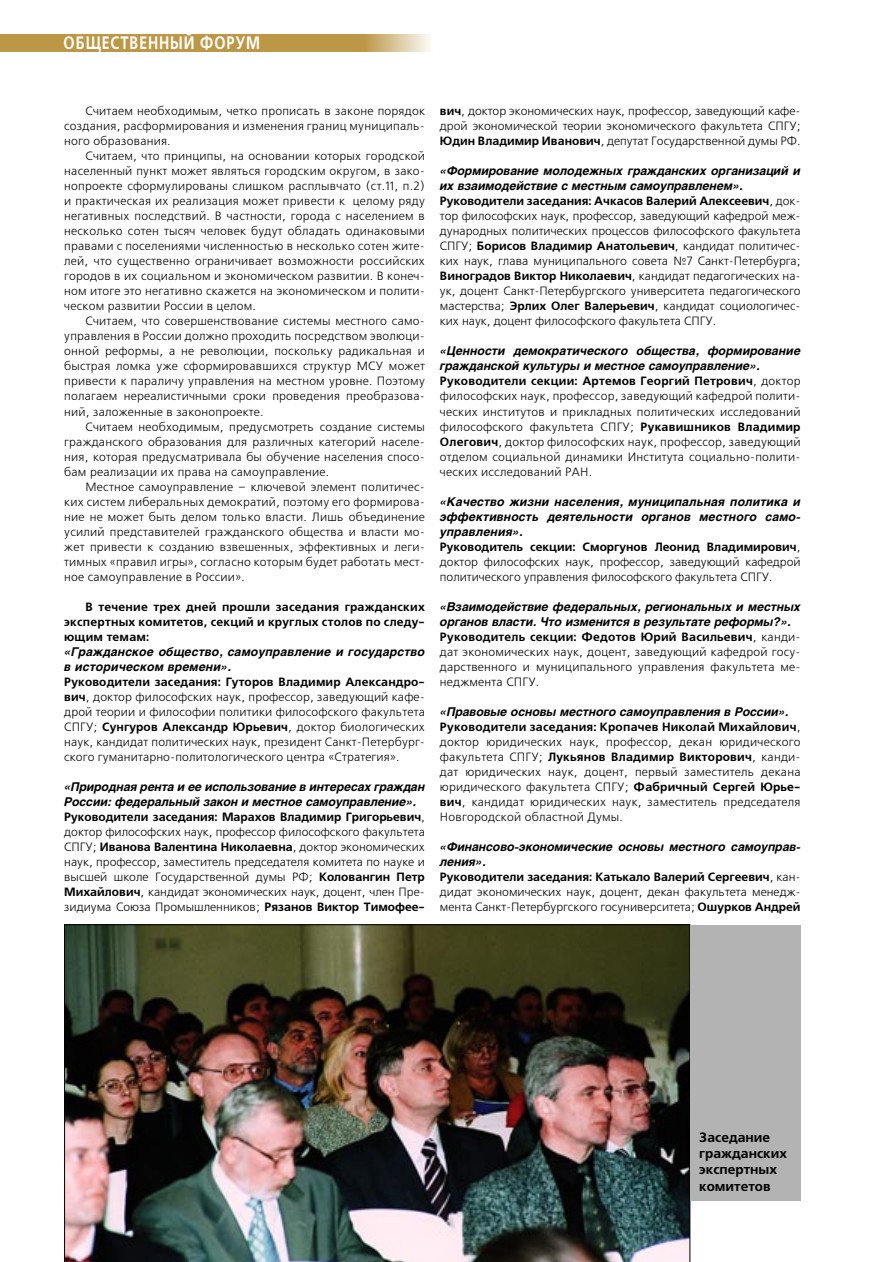
<style>
.page{position:relative;width:893px;height:1262px;background:#fff}
.page>*{position:absolute;margin:0;border:0;box-sizing:border-box;transform-origin:0 0}
.t1{font:700 18px "Free Set C";letter-spacing:.06em;color:#fff;scale:.8 1}
.t2{font:700 13.5px/16.2px "Free Set C";color:#000}
.t3{font:12px/15px "Free Set C";letter-spacing:.02em;color:#000;text-align:justify}
.t4{font:italic 700 12px/15px "Helios";color:#000}
.t5{font:700 12px/15px "Free Set C";letter-spacing:.02em;color:#000;text-align:justify}
.s1{font-weight:700}
</style>
<div class="page">
<svg style="left:365px;top:34px;width:65px;height:17px"></svg>
<div style="left:0;top:34px;width:365px;height:17px;background:#bc9745"></div>
<img style="left:64px;top:924px;width:626px;height:338px">
<div style="left:690px;top:924px;width:110px;height:276px;background:#b3b3b3"></div>
<h1 class="t1" style="left:64px;top:35px;width:247px">ОБЩЕСТВЕННЫЙ ФОРУМ</h1>
<p class="t3" style="left:64px;top:104px;width:362px;text-indent:21px">Считаем необходимым, четко прописать в законе порядок создания, расформирования и изменения границ муниципаль&shy;ного образования.</p>
<p class="t3" style="left:64px;top:149px;width:362px;text-indent:21px">Считаем, что принципы, на основании которых городской населенный пункт может являться городским округом, в зако&shy;нопроекте сформулированы слишком расплывчато (ст.11, п.2) и практическая их реализация может привести к целому ряду негативных последствий. В частности, города с населением в несколько сотен тысяч человек будут обладать одинаковыми правами с поселениями численностью в несколько сотен жите&shy;лей, что существенно ограничивает возможности российских городов в их социальном и экономическом развитии. В конеч&shy;ном итоге это негативно скажется на экономическом и полити&shy;ческом развитии России в целом.</p>
<p class="t3" style="left:64px;top:314px;width:362px;text-indent:21px">Считаем, что совершенствование системы местного само&shy;управления в России должно проходить посредством эволюци&shy;онной реформы, а не революции, поскольку радикальная и быстрая ломка уже сформировавшихся структур МСУ может привести к параличу управления на местном уровне. Поэтому полагаем нереалистичными сроки проведения преобразова&shy;ний, заложенные в законопроекте.</p>
<p class="t3" style="left:64px;top:419px;width:362px;text-indent:21px">Считаем необходимым, предусмотреть создание системы гражданского образования для различных категорий населе&shy;ния, которая предусматривала бы обучение населения спосо&shy;бам реализации их права на самоуправление.</p>
<p class="t3" style="left:64px;top:479px;width:362px;text-indent:21px">Местное самоуправление – ключевой элемент политичес&shy;ких систем либеральных демократий, поэтому его формирова&shy;ние не может быть делом только власти. Лишь объединение усилий представителей гражданского общества и власти мо&shy;жет привести к созданию взвешенных, эффективных и леги&shy;тимных «правил игры», согласно которым будет работать мест&shy;ное самоуправление в России».</p>
<p class="t5" style="left:64px;top:599px;width:362px;text-indent:21px">В течение трех дней прошли заседания гражданских экспертных комитетов, секций и круглых столов по следу&shy;ющим темам:</p>
<p class="t4" style="left:64px;top:645px;width:362px">«Гражданское общество, самоуправление и государство в историческом времени».</p>
<p class="t3" style="left:64px;top:674px;width:362px"><span class="s1">Руководители заседания: Гуторов Владимир Александро&shy;вич</span>, доктор философских наук, профессор, заведующий кафе&shy;дрой теории и философии политики философского факультета СПГУ; <span class="s1">Сунгуров Александр Юрьевич</span>, доктор биологических наук, кандидат политических наук, президент Санкт-Петербург&shy;ского гуманитарно-политологического центра «Стратегия».</p>
<p class="t4" style="left:64px;top:780px;width:362px">«Природная рента и ее использование в интересах граждан<br>России: федеральный закон и местное самоуправление».</p>
<p class="t3" style="left:64px;top:809px;width:362px"><span class="s1">Руководители заседания: Марахов Владимир Григорьевич</span>, доктор философских наук, профессор философского факультета СПГУ; <span class="s1">Иванова Валентина Николаевна</span>, доктор экономических наук, профессор, заместитель председателя комитета по науке и высшей школе Государственной думы РФ; <span class="s1">Коловангин Петр Михайлович</span>, кандидат экономических наук, доцент, член Пре&shy;зидиума Союза Промышленников; <span class="s1">Рязанов Виктор Тимофее-</span></p>
<p class="t3" style="left:440px;top:104px;width:362px"><span class="s1">вич</span>, доктор экономических наук, профессор, заведующий кафе&shy;дрой экономической теории экономического факультета СПГУ; <span class="s1">Юдин Владимир Иванович</span>, депутат Государственной думы РФ.</p>
<p class="t4" style="left:440px;top:165px;width:362px">«Формирование молодежных гражданских организаций и их взаимодействие с местным самоуправленем».</p>
<p class="t3" style="left:440px;top:194px;width:362px"><span class="s1">Руководители заседания: Ачкасов Валерий Алексеевич</span>, док&shy;тор философских наук, профессор, заведующий кафедрой меж&shy;дународных политических процессов философского факультета СПГУ; <span class="s1">Борисов Владимир Анатольевич</span>, кандидат политичес&shy;ких наук, глава муниципального совета №7 Санкт-Петербурга; <span class="s1">Виноградов Виктор Николаевич</span>, кандидат педагогических на&shy;ук, доцент Санкт-Петербургского университета педагогического мастерства; <span class="s1">Эрлих Олег Валерьевич</span>, кандидат социологичес&shy;ких наук, доцент философского факультета СПГУ.</p>
<p class="t4" style="left:440px;top:345px;width:362px">«Ценности демократического общества, формирование гражданской культуры и местное самоуправление».</p>
<p class="t3" style="left:440px;top:374px;width:362px"><span class="s1">Руководители секции: Артемов Георгий Петрович</span>, доктор философских наук, профессор, заведующий кафедрой полити&shy;ческих институтов и прикладных политических исследований философского факультета СПГУ; <span class="s1">Рукавишников Владимир Олегович</span>, доктор философских наук, профессор, заведующий отделом социальной динамики Института социально-полити&shy;ческих исследований РАН.</p>
<p class="t4" style="left:440px;top:495px;width:362px;text-align:justify">«Качество жизни населения, муниципальная политика и эффективность деятельности органов местного само&shy;управления».</p>
<p class="t3" style="left:440px;top:539px;width:362px"><span class="s1">Руководитель секции: Сморгунов Леонид Владимирович</span>, доктор философских наук, профессор, заведующий кафедрой политического управления философского факультета СПГУ.</p>
<p class="t4" style="left:440px;top:600px;width:362px">«Взаимодействие федеральных, региональных и местных органов власти. Что изменится в результате реформы?».</p>
<p class="t3" style="left:440px;top:629px;width:362px"><span class="s1">Руководитель секции: Федотов Юрий Васильевич</span>, канди&shy;дат экономических наук, доцент, заведующий кафедрой госу&shy;дарственного и муниципального управления факультета ме&shy;неджмента СПГУ.</p>
<p class="t4" style="left:440px;top:705px;width:350px">«Правовые основы местного самоуправления в России».</p>
<p class="t3" style="left:440px;top:719px;width:362px"><span class="s1">Руководители заседания: Кропачев Николай Михайлович</span>, доктор юридических наук, профессор, декан юридического факультета СПГУ; <span class="s1">Лукьянов Владимир Викторович</span>, канди&shy;дат юридических наук, доцент, первый заместитель декана юридического факультета СПГУ; <span class="s1">Фабричный Сергей Юрье&shy;вич</span>, кандидат юридических наук, заместитель председателя Новгородской областной Думы.</p>
<p class="t4" style="left:440px;top:840px;width:362px">«Финансово-экономические основы местного самоуправ&shy;ления».</p>
<p class="t3" style="left:440px;top:869px;width:362px"><span class="s1">Руководители заседания: Катькало Валерий Сергеевич</span>, кан&shy;дидат экономических наук, доцент, декан факультета менедж&shy;мента Санкт-Петербургского госуниверситета; <span class="s1">Ошурков Андрей</span></p>
<p class="t2" style="left:699px;top:1129px;width:89px">Заседание гражданских экспертных комитетов</p>
</div>
